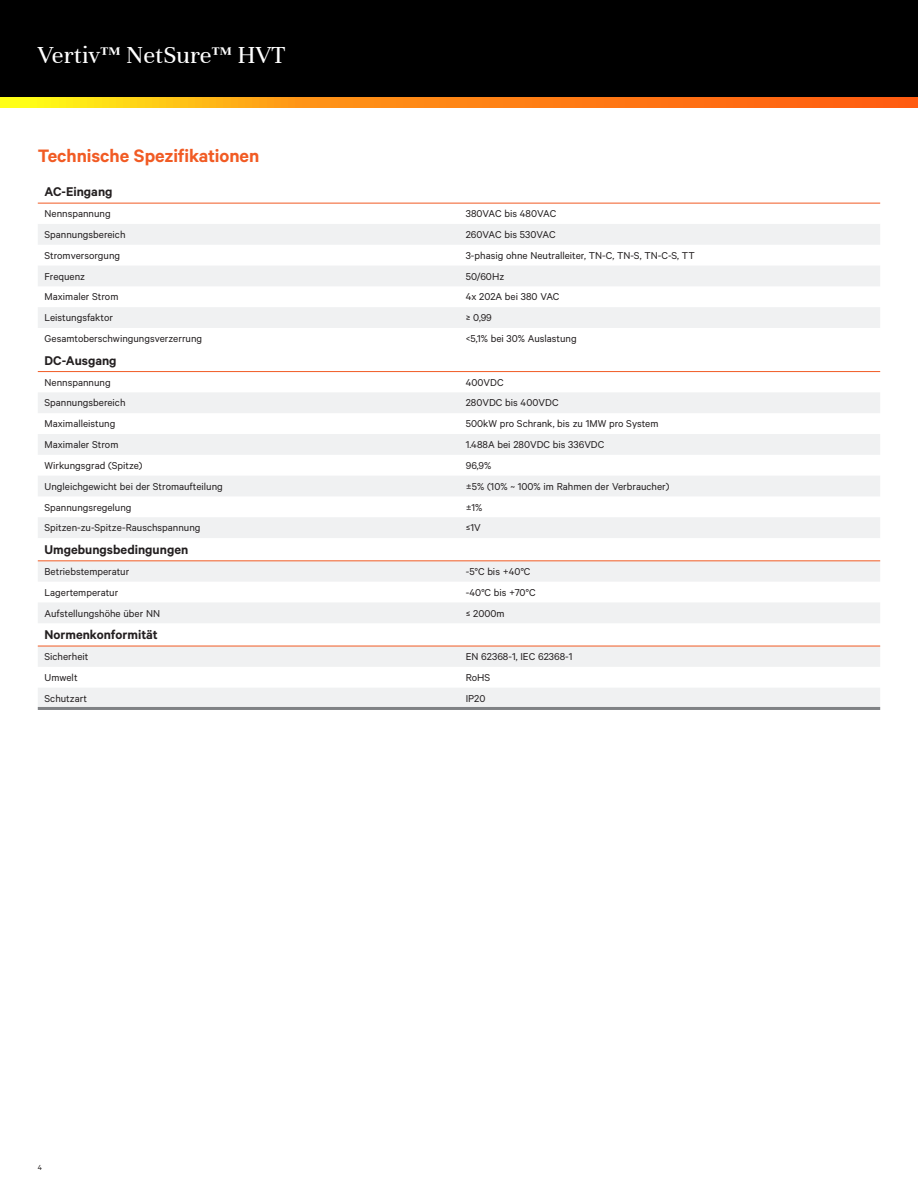
<style>
.page{position:relative;width:918px;height:1188px;background:#fff}
.page>*{position:absolute;margin:0;border:0;box-sizing:border-box;transform-origin:0 0}
.t1{font:26.25px "Unna";color:#fff}
.Vertiv_Orange_Main_H{font:600 20.25px "Calibre";letter-spacing:-.005em;color:#f15b24}
.Table_Header_Black{font:600 14.25px "Calibre";color:#231f20}
.Table_Body{font:11.25px "Calibre";color:#231f20}
.t2{font:8.25px "Calibre";color:#231f20}
</style>
<div class="page">
<div style="left:0;top:0;width:918px;height:108px;background:#000"></div>
<svg style="left:0;top:98px;width:918px;height:10px;background:#ff9314"></svg>
<svg style="left:38px;top:224px;width:842px;height:483px"></svg>
<hr style="left:38px;top:203px;width:421px;height:1px;background:#f15b24">
<hr style="left:459px;top:203px;width:421px;height:1px;background:#f15b24">
<hr style="left:38px;top:371px;width:421px;height:1px;background:#f15b24">
<hr style="left:459px;top:371px;width:421px;height:1px;background:#f15b24">
<hr style="left:38px;top:561px;width:421px;height:1px;background:#f15b24">
<hr style="left:459px;top:561px;width:421px;height:1px;background:#f15b24">
<hr style="left:38px;top:646px;width:421px;height:1px;background:#f15b24">
<hr style="left:459px;top:646px;width:421px;height:1px;background:#f15b24">
<hr style="left:38px;top:707px;width:421px;height:3px;background:#808285">
<hr style="left:459px;top:707px;width:421px;height:3px;background:#808285">
<h1 class="t1" style="left:38px;top:40px;width:249px">Vertiv™ NetSure™ HVT</h1>
<p class="Vertiv_Orange_Main_H" style="left:38px;top:144px;width:223px">Technische Spezifikationen</p>
<p class="Table_Header_Black" style="left:45px;top:183px;width:70px">AC-Eingang</p>
<p class="Table_Body" style="left:45px;top:207px;width:68px">Nennspannung</p>
<p class="Table_Body" style="left:466px;top:207px;width:92px">380VAC bis 480VAC</p>
<p class="Table_Body" style="left:45px;top:228px;width:82px">Spannungsbereich</p>
<p class="Table_Body" style="left:466px;top:228px;width:91px">260VAC bis 530VAC</p>
<p class="Table_Body" style="left:45px;top:249px;width:77px">Stromversorgung</p>
<p class="Table_Body" style="left:466px;top:249px;width:230px">3-phasig ohne Neutralleiter, TN-C, TN-S, TN-C-S, TT</p>
<p class="Table_Body" style="left:45px;top:270px;width:42px">Frequenz</p>
<p class="Table_Body" style="left:466px;top:270px;width:40px">50/60Hz</p>
<p class="Table_Body" style="left:45px;top:290px;width:75px">Maximaler Strom</p>
<p class="Table_Body" style="left:466px;top:290px;width:95px">4x 202A bei 380 VAC</p>
<p class="Table_Body" style="left:45px;top:311px;width:70px">Leistungsfaktor</p>
<p class="Table_Body" style="left:466px;top:311px;width:28px">≥ 0,99</p>
<p class="Table_Body" style="left:45px;top:332px;width:159px">Gesamtoberschwingungsverzerrung</p>
<p class="Table_Body" style="left:466px;top:332px;width:113px">&lt;5,1% bei 30% Auslastung</p>
<p class="Table_Header_Black" style="left:45px;top:352px;width:74px">DC-Ausgang</p>
<p class="Table_Body" style="left:45px;top:376px;width:68px">Nennspannung</p>
<p class="Table_Body" style="left:466px;top:376px;width:39px">400VDC</p>
<p class="Table_Body" style="left:45px;top:396px;width:82px">Spannungsbereich</p>
<p class="Table_Body" style="left:466px;top:396px;width:94px">280VDC bis 400VDC</p>
<p class="Table_Body" style="left:45px;top:417px;width:72px">Maximalleistung</p>
<p class="Table_Body" style="left:466px;top:417px;width:194px">500kW pro Schrank, bis zu 1MW pro System</p>
<p class="Table_Body" style="left:45px;top:438px;width:75px">Maximaler Strom</p>
<p class="Table_Body" style="left:466px;top:438px;width:140px">1.488A bei 280VDC bis 336VDC</p>
<p class="Table_Body" style="left:45px;top:459px;width:100px">Wirkungsgrad (Spitze)</p>
<p class="Table_Body" style="left:466px;top:459px;width:27px">96,9%</p>
<p class="Table_Body" style="left:45px;top:480px;width:180px">Ungleichgewicht bei der Stromaufteilung</p>
<p class="Table_Body" style="left:466px;top:480px;width:205px">±5% (10% ~ 100% im Rahmen der Verbraucher)</p>
<p class="Table_Body" style="left:45px;top:500px;width:89px">Spannungsregelung</p>
<p class="Table_Body" style="left:466px;top:500px;width:18px">±1%</p>
<p class="Table_Body" style="left:45px;top:521px;width:158px">Spitzen-zu-Spitze-Rauschspannung</p>
<p class="Table_Body" style="left:466px;top:521px;width:17px">≤1V</p>
<p class="Table_Header_Black" style="left:45px;top:541px;width:145px">Umgebungsbedingungen</p>
<p class="Table_Body" style="left:45px;top:565px;width:86px">Betriebstemperatur</p>
<p class="Table_Body" style="left:466px;top:565px;width:66px">-5°C bis +40°C</p>
<p class="Table_Body" style="left:45px;top:586px;width:75px">Lagertemperatur</p>
<p class="Table_Body" style="left:466px;top:586px;width:71px">-40°C bis +70°C</p>
<p class="Table_Body" style="left:45px;top:606px;width:117px">Aufstellungshöhe über NN</p>
<p class="Table_Body" style="left:466px;top:606px;width:40px">≤ 2000m</p>
<p class="Table_Header_Black" style="left:45px;top:626px;width:115px">Normenkonformität</p>
<p class="Table_Body" style="left:45px;top:650px;width:45px">Sicherheit</p>
<p class="Table_Body" style="left:466px;top:650px;width:108px">EN 62368-1, IEC 62368-1</p>
<p class="Table_Body" style="left:45px;top:671px;width:35px">Umwelt</p>
<p class="Table_Body" style="left:466px;top:671px;width:26px">RoHS</p>
<p class="Table_Body" style="left:45px;top:692px;width:44px">Schutzart</p>
<p class="Table_Body" style="left:466px;top:692px;width:21px">IP20</p>
<p class="t2" style="left:38px;top:1162px;width:6px">4</p>
</div>
